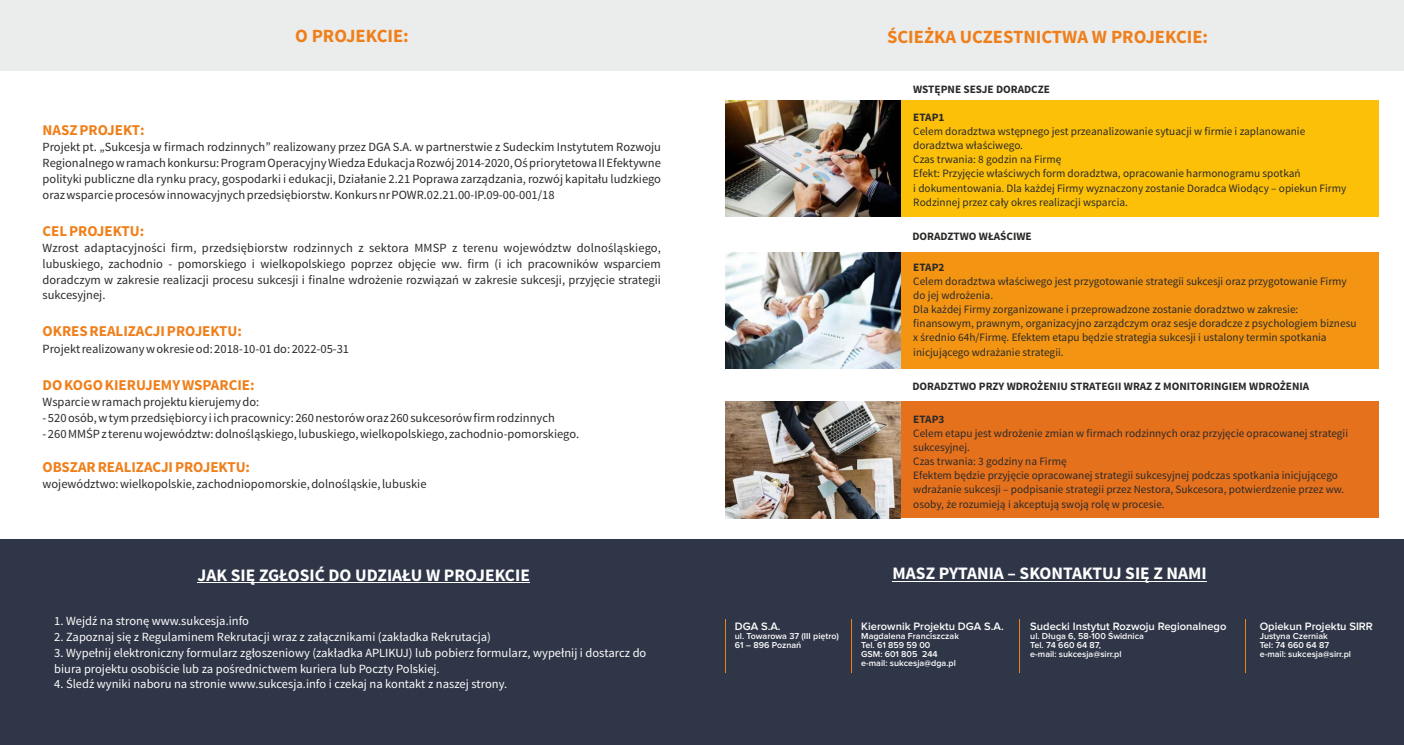
<style>
.page{position:relative;width:1404px;height:745px;background:#fff}
.page>*{position:absolute;margin:0;border:0;box-sizing:border-box;transform-origin:0 0}
.t1{font:700 18.62px "Source Sans Pro";color:#ef7f1a}
.t2{font:700 17.5px "Source Sans Pro";color:#fefefe}
.t3{font:700 15px "Source Sans Pro";color:#ef7f1a}
.t4{font:12.5px/15.8px "Source Sans Pro";color:#2b2a29;text-align:justify}
.t5{font:12.5px/15.8px "Source Sans Pro";color:#fefefe}
.t6{font:11.25px/14.1px "Source Sans Pro";color:#2b2a29}
.t7{font:700 11.25px "Source Sans Pro";color:#2b2a29}
.t8{font:600 11.12px "Proxima Nova";color:#fefefe}
.t9{font:600 8.88px/8.9px "Proxima Nova";color:#fefefe}
</style>
<div class="page">
<div style="left:0;top:0;width:1403px;height:71px;background:#ebecec"></div>
<div style="left:725px;top:100px;width:653px;height:116px;background:#fcc009"></div>
<div style="left:725px;top:252px;width:653px;height:116px;background:#f39513"></div>
<div style="left:725px;top:401px;width:653px;height:117px;background:#e6711d"></div>
<img style="left:725px;top:100px;width:175px;height:116px">
<div style="left:0;top:539px;width:1403px;height:205px;background:#2f3647"></div>
<hr style="left:197px;top:582px;width:333px;height:1px;background:#fefefe">
<hr style="left:892px;top:580px;width:314px;height:1px;background:#fefefe">
<img style="left:725px;top:252px;width:175px;height:116px">
<img style="left:725px;top:401px;width:175px;height:117px">
<hr style="left:851px;top:618px;width:1px;height:54px;background:#ef7f1a">
<hr style="left:1019px;top:618px;width:1px;height:54px;background:#ef7f1a">
<hr style="left:725px;top:618px;width:1px;height:54px;background:#ef7f1a">
<hr style="left:1244px;top:618px;width:1px;height:54px;background:#ef7f1a">
<h1 class="t1" style="left:295px;top:28px;width:115px">O PROJEKCIE:</h1>
<p class="t3" style="left:43px;top:124px;width:103px">NASZ PROJEKT:</p>
<p class="t4" style="left:43px;top:140px;width:620px">Projekt pt. „Sukcesja w firmach rodzinnych” realizowany przez DGA S.A. w partnerstwie z Sudeckim Instytutem Rozwoju Regionalnego w ramach konkursu: Program Operacyjny Wiedza Edukacja Rozwój 2014-2020, Oś priorytetowa II Efektywne polityki publiczne dla rynku pracy, gospodarki i edukacji, Działanie 2.21 Poprawa zarządzania, rozwój kapitału ludzkiego oraz wsparcie procesów innowacyjnych przedsiębiorstw. Konkurs nr POWR.02.21.00-IP.09-00-001/18</p>
<p class="t3" style="left:43px;top:224px;width:103px">CEL PROJEKTU:</p>
<p class="t4" style="left:43px;top:241px;width:620px">Wzrost adaptacyjności firm, przedsiębiorstw rodzinnych z sektora MMSP z terenu województw dolnośląskiego, lubuskiego, zachodnio - pomorskiego i wielkopolskiego poprzez objęcie ww. firm (i ich pracowników wsparciem doradczym w zakresie realizacji procesu sukcesji i finalne wdrożenie rozwiązań w zakresie sukcesji, przyjęcie strategii sukcesyjnej.</p>
<p class="t3" style="left:43px;top:325px;width:201px">OKRES REALIZACJI PROJEKTU:</p>
<p class="t4" style="left:43px;top:341px;width:308px">Projekt realizowany w okresie od: 2018-10-01 do: 2022-05-31</p>
<p class="t3" style="left:43px;top:378px;width:213px">DO KOGO KIERUJEMY WSPARCIE:</p>
<p class="t4" style="left:43px;top:395px;width:218px">Wsparcie w ramach projektu kierujemy do:</p>
<p class="t4" style="left:43px;top:411px;width:514px">- 520 osób, w tym przedsiębiorcy i ich pracownicy: 260 nestorów oraz 260 sukcesorów firm rodzinnych</p>
<p class="t4" style="left:43px;top:426px;width:538px">- 260 MMŚP z terenu województw: dolnośląskiego, lubuskiego, wielkopolskiego, zachodnio-pomorskiego.</p>
<p class="t3" style="left:43px;top:460px;width:209px">OBSZAR REALIZACJI PROJEKTU:</p>
<p class="t4" style="left:43px;top:477px;width:385px">województwo: wielkopolskie, zachodniopomorskie, dolnośląskie, lubuskie</p>
<h2 class="t2" style="left:197px;top:567px;width:334px">JAK SIĘ ZGŁOSIĆ DO UDZIAŁU W PROJEKCIE</h2>
<p class="t5" style="left:54px;top:614px;width:196px">1. Wejdź na stronę www.sukcesja.info</p>
<p class="t5" style="left:54px;top:629px;width:438px">2. Zapoznaj się z Regulaminem Rekrutacji wraz z załącznikami (zakładka Rekrutacja)</p>
<p class="t5" style="left:54px;top:645px;width:593px">3. Wypełnij elektroniczny formularz zgłoszeniowy (zakładka APLIKUJ) lub pobierz formularz, wypełnij i dostarcz do biura projektu osobiście lub za pośrednictwem kuriera lub Poczty Polskiej.</p>
<p class="t5" style="left:54px;top:676px;width:454px">4. Śledź wyniki naboru na stronie www.sukcesja.info i czekaj na kontakt z naszej strony.</p>
<h1 class="t1" style="left:887px;top:29px;width:322px">ŚCIEŻKA UCZESTNICTWA W PROJEKCIE:</h1>
<p class="t7" style="left:913px;top:84px;width:138px">WSTĘPNE SESJE DORADCZE</p>
<p class="t7" style="left:913px;top:112px;width:33px">ETAP1</p>
<p class="t6" style="left:913px;top:125px;width:434px">Celem doradztwa wstępnego jest przeanalizowanie sytuacji w firmie i zaplanowanie doradztwa właściwego.<br>Czas trwania: 8 godzin na Firmę<br>Efekt: Przyjęcie właściwych form doradztwa, opracowanie harmonogramu spotkań<br>i dokumentowania. Dla każdej Firmy wyznaczony zostanie Doradca Wiodący – opiekun Firmy Rodzinnej przez cały okres realizacji wsparcia.</p>
<p class="t7" style="left:912px;top:231px;width:121px">DORADZTWO WŁAŚCIWE</p>
<p class="t7" style="left:913px;top:262px;width:33px">ETAP2</p>
<p class="t6" style="left:913px;top:275px;width:444px">Celem doradztwa właściwego jest przygotowanie strategii sukcesji oraz przygotowanie Firmy do jej wdrożenia.<br>Dla każdej Firmy zorganizowane i przeprowadzone zostanie doradztwo w zakresie: finansowym, prawnym, organizacyjno zarządczym oraz sesje doradcze z psychologiem biznesu x średnio 64h/Firmę. Efektem etapu będzie strategia sukcesji i ustalony termin spotkania inicjującego wdrażanie strategii.</p>
<p class="t7" style="left:912px;top:381px;width:398px">DORADZTWO PRZY WDROŻENIU STRATEGII WRAZ Z MONITORINGIEM WDROŻENIA</p>
<p class="t7" style="left:913px;top:414px;width:33px">ETAP3</p>
<p class="t6" style="left:913px;top:426px;width:436px">Celem etapu jest wdrożenie zmian w firmach rodzinnych oraz przyjęcie opracowanej strategii sukcesyjnej.<br>Czas trwania: 3 godziny na Firmę<br>Efektem będzie przyjęcie opracowanej strategii sukcesyjnej podczas spotkania inicjującego wdrażanie sukcesji – podpisanie strategii przez Nestora, Sukcesora, potwierdzenie przez ww. osoby, że rozumieją i akceptują swoją rolę w procesie.</p>
<p class="t8" style="left:734px;top:621px;width:47px">DGA S.A.</p>
<p class="t9" style="left:734px;top:632px;width:106px">ul. Towarowa 37 (III piętro)<br>61 – 896 Poznań</p>
<h2 class="t2" style="left:892px;top:565px;width:315px">MASZ PYTANIA – SKONTAKTUJ SIĘ Z NAMI</h2>
<p class="t8" style="left:861px;top:620px;width:144px">Kierownik Projektu DGA S.A.</p>
<p class="t9" style="left:861px;top:632px;width:99px">Magdalena Franciszczak<br>Tel. 61 859 59 00<br>GSM: 601 805 244 e-mail: sukcesja@dga.pl</p>
<p class="t8" style="left:1030px;top:621px;width:198px">Sudecki Instytut Rozwoju Regionalnego</p>
<p class="t9" style="left:1030px;top:632px;width:115px">ul. Długa 6, 58-100 Świdnica<br>Tel. 74 660 64 87,<br>e-mail: sukcesja@sirr.pl</p>
<p class="t8" style="left:1259px;top:621px;width:115px">Opiekun Projektu SIRR</p>
<p class="t9" style="left:1259px;top:632px;width:93px">Justyna Czerniak<br>Tel: 74 660 64 87 e-mail: sukcesja@sirr.pl</p>
</div>
